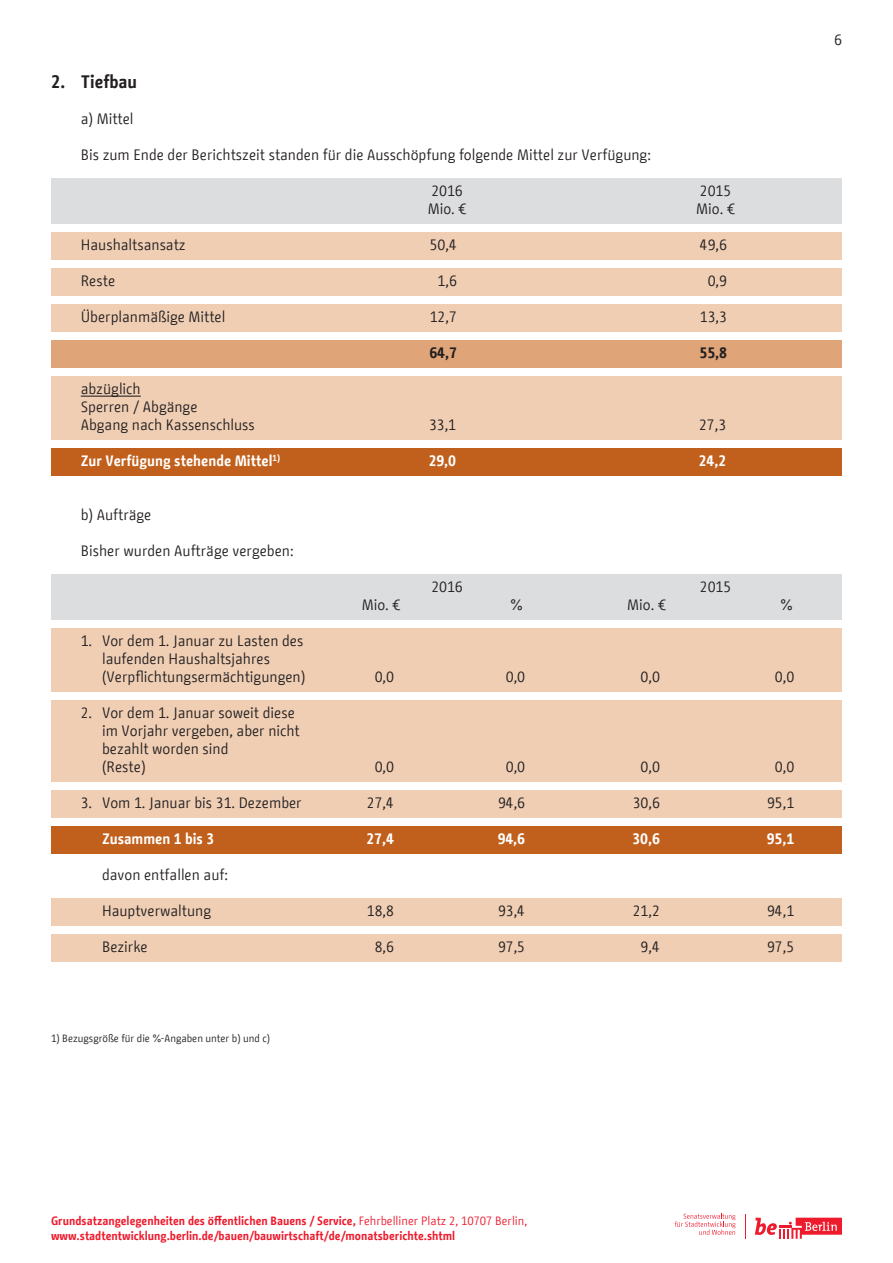
<style>
.page{position:relative;width:893px;height:1263px;background:#fff}
.page>*{position:absolute;margin:0;border:0;box-sizing:border-box;transform-origin:0 0}
.t1{font:700 18px "BMF Change";color:#231f20}
.t2{font:15px/18px "BMF Change";color:#231f20}
.t3{font:700 15px "BMF Change";color:#fff}
.t4{font:700 15px "BMF Change";color:#231f20}
.t5{font:700 12px/15px "BMF Change";color:#ee1b2d}
.t6{font:10.5px "BMF Change";color:#231f20}
.s1{font-weight:400}
</style>
<div class="page">
<div style="left:51px;top:232px;width:791px;height:27px;background:#efceb4"></div>
<div style="left:51px;top:268px;width:791px;height:27px;background:#efceb4"></div>
<div style="left:51px;top:304px;width:791px;height:27px;background:#efceb4"></div>
<div style="left:51px;top:340px;width:791px;height:27px;background:#dfa579"></div>
<div style="left:51px;top:376px;width:791px;height:63px;background:#efceb4"></div>
<div style="left:51px;top:448px;width:791px;height:27px;background:#c1601c"></div>
<div style="left:51px;top:628px;width:791px;height:63px;background:#efceb4"></div>
<div style="left:51px;top:700px;width:791px;height:81px;background:#efceb4"></div>
<div style="left:51px;top:790px;width:791px;height:27px;background:#efceb4"></div>
<div style="left:51px;top:826px;width:791px;height:27px;background:#c1601c"></div>
<div style="left:51px;top:898px;width:791px;height:27px;background:#efceb4"></div>
<div style="left:51px;top:934px;width:791px;height:27px;background:#efceb4"></div>
<div style="left:51px;top:178px;width:791px;height:45px;background:#dcdddf"></div>
<div style="left:51px;top:574px;width:791px;height:45px;background:#dcdddf"></div>
<svg style="left:755px;top:1218px;width:87px;height:21px"></svg>
<svg style="left:745px;top:1214px;width:1px;height:25px"></svg>
<svg style="left:675px;top:1213px;width:60px;height:22px"></svg>
<hr style="left:81px;top:396px;width:60px;height:1px;background:#231f20">
<p class="t1" style="left:51px;top:69px;width:88px">2. Tiefbau</p>
<p class="t2" style="left:81px;top:110px;width:54px">a) Mittel</p>
<p class="t2" style="left:81px;top:146px;width:572px">Bis zum Ende der Berichtszeit standen für die Ausschöpfung folgende Mittel zur Verfügung:</p>
<p class="t2" style="left:431px;top:182px;width:33px">2016</p>
<p class="t2" style="left:700px;top:182px;width:33px">2015</p>
<p class="t2" style="left:428px;top:200px;width:40px">Mio. €</p>
<p class="t2" style="left:696px;top:200px;width:40px">Mio. €</p>
<p class="t2" style="left:81px;top:236px;width:106px">Haushaltsansatz</p>
<p class="t2" style="left:81px;top:272px;width:36px">Reste</p>
<p class="t2" style="left:81px;top:308px;width:146px">Überplanmäßige Mittel</p>
<p class="t2" style="left:430px;top:236px;width:29px">50,4</p>
<p class="t2" style="left:700px;top:236px;width:29px">49,6</p>
<p class="t2" style="left:438px;top:272px;width:21px">1,6</p>
<p class="t2" style="left:708px;top:272px;width:21px">0,9</p>
<p class="t2" style="left:430px;top:308px;width:29px">12,7</p>
<p class="t2" style="left:700px;top:308px;width:29px">13,3</p>
<p class="t4" style="left:429px;top:342px;width:29px">64,7</p>
<p class="t4" style="left:699px;top:342px;width:29px">55,8</p>
<p class="t2" style="left:81px;top:380px;width:176px">abzüglich<br>Sperren / Abgänge<br>Abgang nach Kassenschluss</p>
<p class="t3" style="left:81px;top:450px;width:201px">Zur Verfügung stehende Mittel<sup>1)</sup></p>
<p class="t2" style="left:81px;top:506px;width:72px">b) Aufträge</p>
<p class="t2" style="left:81px;top:542px;width:214px">Bisher wurden Aufträge vergeben:</p>
<p class="t2" style="left:102px;top:632px;width:205px;text-indent:-21px">1. Vor dem 1. Januar zu Lasten des laufenden Haushaltsjahres (Verpflichtungsermächtigungen)</p>
<p class="t2" style="left:102px;top:704px;width:199px;text-indent:-21px">2. Vor dem 1. Januar soweit diese im Vorjahr vergeben, aber nicht bezahlt worden sind<br>(Reste)</p>
<p class="t2" style="left:81px;top:794px;width:222px">3. Vom 1. Januar bis 31. Dezember</p>
<p class="t3" style="left:102px;top:828px;width:114px">Zusammen 1 bis 3</p>
<p class="t2" style="left:102px;top:866px;width:127px">davon entfallen auf:</p>
<p class="t2" style="left:102px;top:902px;width:111px">Hauptverwaltung</p>
<p class="t2" style="left:102px;top:938px;width:47px">Bezirke</p>
<p class="t6" style="left:51px;top:1031px;width:221px">1) Bezugsgröße für die %-Angaben unter b) und c)</p>
<p class="t2" style="left:429px;top:416px;width:29px">33,1</p>
<p class="t2" style="left:699px;top:416px;width:29px">27,3</p>
<p class="t3" style="left:429px;top:450px;width:29px">29,0</p>
<p class="t3" style="left:699px;top:450px;width:29px">24,2</p>
<p class="t2" style="left:431px;top:578px;width:33px">2016</p>
<p class="t2" style="left:700px;top:578px;width:33px">2015</p>
<p class="t2" style="left:362px;top:596px;width:40px">Mio. €</p>
<p class="t2" style="left:510px;top:596px;width:13px">%</p>
<p class="t2" style="left:627px;top:596px;width:40px">Mio. €</p>
<p class="t2" style="left:780px;top:596px;width:13px">%</p>
<p class="t2" style="left:375px;top:668px;width:21px">0,0</p>
<p class="t2" style="left:506px;top:668px;width:21px">0,0</p>
<p class="t2" style="left:641px;top:668px;width:21px">0,0</p>
<p class="t2" style="left:775px;top:668px;width:21px">0,0</p>
<p class="t2" style="left:375px;top:758px;width:21px">0,0</p>
<p class="t2" style="left:506px;top:758px;width:21px">0,0</p>
<p class="t2" style="left:641px;top:758px;width:21px">0,0</p>
<p class="t2" style="left:775px;top:758px;width:21px">0,0</p>
<p class="t2" style="left:367px;top:794px;width:29px">27,4</p>
<p class="t2" style="left:498px;top:794px;width:29px">94,6</p>
<p class="t2" style="left:633px;top:794px;width:29px">30,6</p>
<p class="t2" style="left:767px;top:794px;width:29px">95,1</p>
<p class="t3" style="left:366px;top:828px;width:29px">27,4</p>
<p class="t3" style="left:498px;top:828px;width:29px">94,6</p>
<p class="t3" style="left:632px;top:828px;width:29px">30,6</p>
<p class="t3" style="left:767px;top:828px;width:29px">95,1</p>
<p class="t2" style="left:367px;top:902px;width:29px">18,8</p>
<p class="t2" style="left:498px;top:902px;width:29px">93,4</p>
<p class="t2" style="left:633px;top:902px;width:29px">21,2</p>
<p class="t2" style="left:767px;top:902px;width:29px">94,1</p>
<p class="t2" style="left:375px;top:938px;width:21px">8,6</p>
<p class="t2" style="left:498px;top:938px;width:29px">97,5</p>
<p class="t2" style="left:641px;top:938px;width:21px">9,4</p>
<p class="t2" style="left:767px;top:938px;width:29px">97,5</p>
<p class="t2" style="left:834px;top:31px;width:9px">6</p>
<p class="t5" style="left:51px;top:1214px;width:478px">Grundsatzangelegenheiten des öffentlichen Bauens / Service, <span class="s1">Fehrbelliner Platz 2, 10707 Berlin, </span>www.stadtentwicklung.berlin.de/bauen/bauwirtschaft/de/monatsberichte.shtml</p>
</div>
